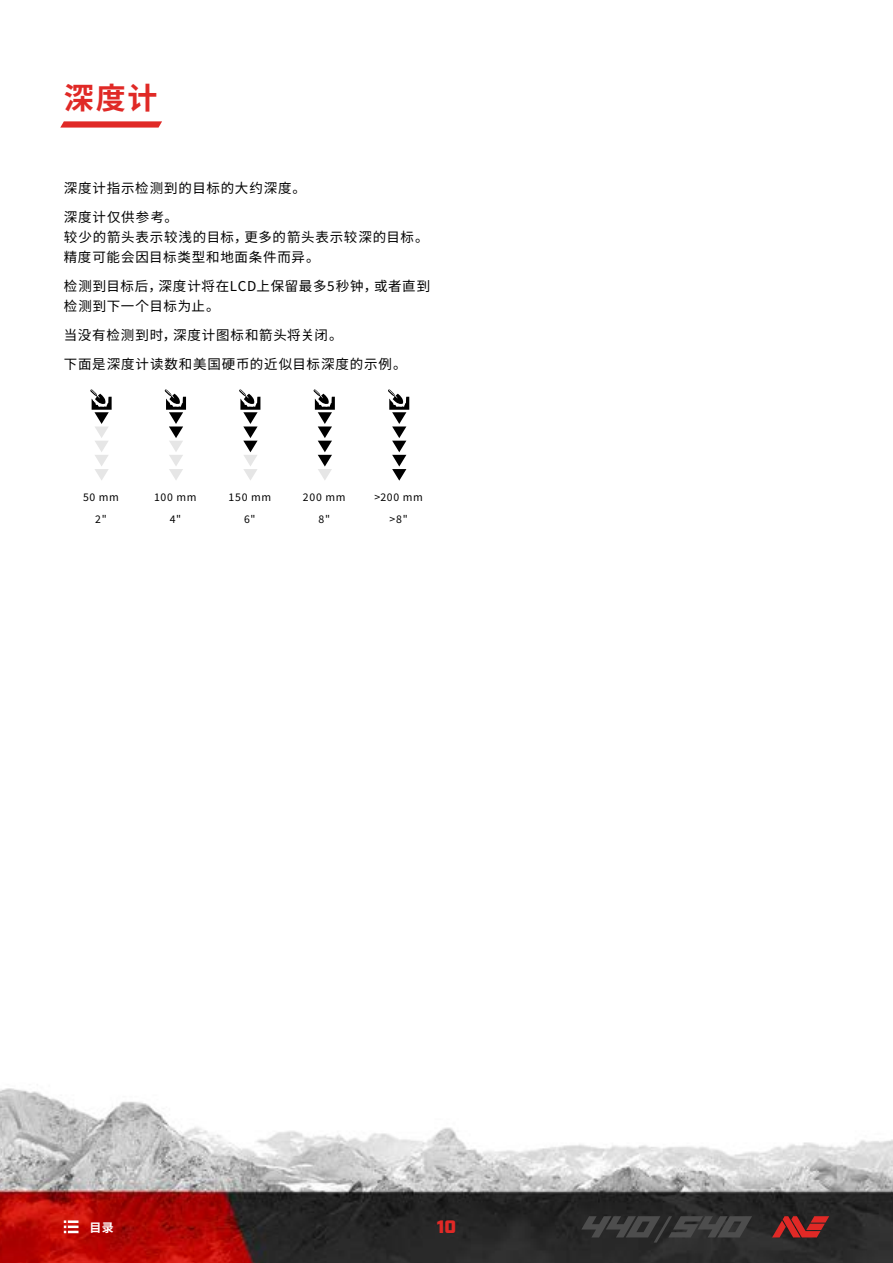
<style>
.page{position:relative;width:893px;height:1263px;background:#fff}
.page>*{position:absolute;margin:0;border:0;box-sizing:border-box;transform-origin:0 0}
.t1{font:700 30px "Source Han Sans";color:#e02926}
.t2{font:900 18px "Industry";color:#e02926}
.t3{font:13.5px/28.8px "Source Han Sans";letter-spacing:.06em;color:#000}
.t4{font:700 12px "Source Han Sans";color:#fff}
.t5{font:10.5px/22px "Source Han Sans";letter-spacing:.065em;color:#000;text-align:center}
</style>
<div class="page">
<img style="left:0;top:390px;width:893px;height:873px">
<svg style="left:64px;top:1220px;width:15px;height:13px"></svg>
<svg style="left:60px;top:121px;width:102px;height:7px"></svg>
<svg style="left:581px;top:1216px;width:171px;height:26px;background:#3a3a3a"></svg>
<svg style="left:772px;top:1216px;width:57px;height:21px"></svg>
<svg style="left:90px;top:389px;width:22px;height:92px"></svg>
<svg style="left:165px;top:389px;width:21px;height:92px"></svg>
<svg style="left:239px;top:389px;width:21px;height:92px"></svg>
<svg style="left:313px;top:389px;width:22px;height:92px"></svg>
<svg style="left:388px;top:389px;width:21px;height:92px"></svg>
<h1 class="t1" style="left:64px;top:81px;width:95px">深度计</h1>
<p class="t3" style="left:64px;top:174px;width:244px">深度计指示检测到的目标的大约深度。深度计仅供参考。</p>
<p class="t3" style="left:64px;top:227px;width:366px;line-height:20.2px">较少的箭头表示较浅的目标，更多的箭头表示较深的目标。精度可能会因目标类型和地面条件而异。</p>
<p class="t3" style="left:64px;top:276px;width:368px;line-height:20.2px">检测到目标后，深度计将在LCD上保留最多5秒钟，或者直到检测到下一个目标为止。</p>
<p class="t3" style="left:64px;top:321px;width:344px">当没有检测到时，深度计图标和箭头将关闭。<br>下面是深度计读数和美国硬币的近似目标深度的示例。</p>
<p class="t5" style="left:83px;top:486px;width:37px">50 mm<br>2"</p>
<p class="t5" style="left:154px;top:486px;width:44px">100 mm<br>4"</p>
<p class="t5" style="left:228px;top:486px;width:44px">150 mm<br>6"</p>
<p class="t5" style="left:303px;top:486px;width:44px">200 mm<br>8"</p>
<p class="t5" style="left:374px;top:486px;width:50px">&gt;200 mm &gt;8"</p>
<p class="t4" style="left:90px;top:1220px;width:26px">目录</p>
<h2 class="t2" style="left:437px;top:1216px;width:21px">10</h2>
</div>
